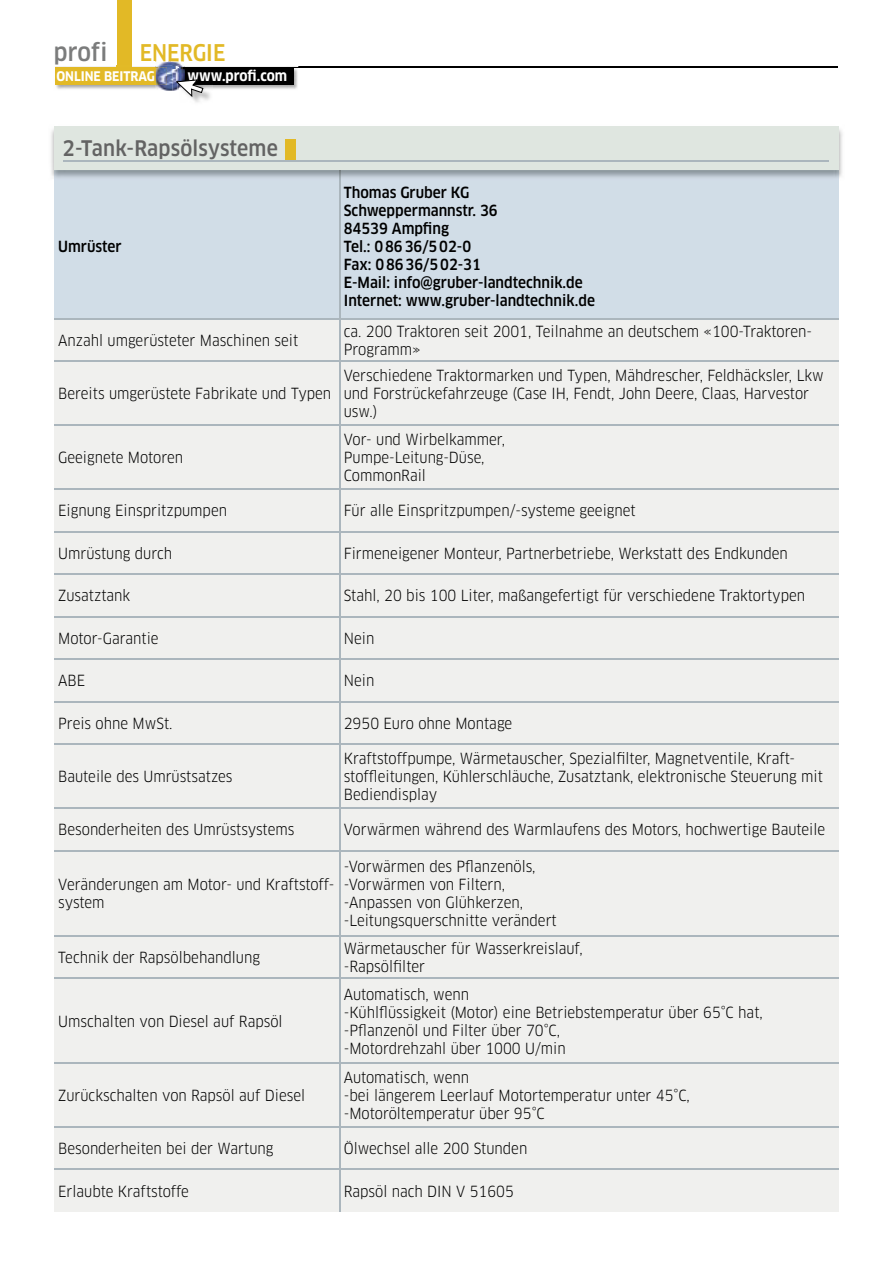
<style>
.page{position:relative;width:893px;height:1263px;background:#fff}
.page>*{position:absolute;margin:0;border:0;box-sizing:border-box;transform-origin:0 0}
.t1{font:500 condensed 24px "Clan OT";letter-spacing:.005em;color:#7b7c7c}
.t2{font:500 condensed 22.5px "Clan OT";color:#e2b926}
.t3{font:500 condensed 21px "Clan OT";letter-spacing:.01em;color:#636363}
.t4{font:condensed 15px/18px "Clan OT";color:#000}
.t5{font:500 condensed 15px/18px "Clan OT";color:#000}
.t6{font:700 condensed 14.25px "Clan OT";color:#fff}
.t7{font:700 condensed 12.9px "Clan OT";color:#fff}
</style>
<div class="page">
<div style="left:54px;top:180px;width:785px;height:138px;background:#d1dde7"></div>
<div style="left:54px;top:319px;width:785px;height:893px;background:#f0f0ee"></div>
<hr style="left:339px;top:170px;width:1px;height:148px;background:#abb6bd">
<hr style="left:54px;top:318px;width:286px;height:1px;background:#abb6bd">
<hr style="left:340px;top:318px;width:499px;height:1px;background:#abb6bd">
<hr style="left:339px;top:319px;width:1px;height:42px;background:#abb6bd">
<hr style="left:54px;top:361px;width:286px;height:1px;background:#abb6bd">
<hr style="left:340px;top:361px;width:499px;height:1px;background:#abb6bd">
<hr style="left:339px;top:362px;width:1px;height:63px;background:#abb6bd">
<hr style="left:54px;top:425px;width:286px;height:1px;background:#abb6bd">
<hr style="left:340px;top:425px;width:499px;height:1px;background:#abb6bd">
<hr style="left:339px;top:426px;width:1px;height:62px;background:#abb6bd">
<hr style="left:54px;top:488px;width:286px;height:2px;background:#abb6bd">
<hr style="left:340px;top:488px;width:499px;height:2px;background:#abb6bd">
<hr style="left:339px;top:490px;width:1px;height:41px;background:#abb6bd">
<hr style="left:54px;top:531px;width:286px;height:1px;background:#abb6bd">
<hr style="left:340px;top:531px;width:499px;height:1px;background:#abb6bd">
<hr style="left:339px;top:532px;width:1px;height:41px;background:#abb6bd">
<hr style="left:54px;top:573px;width:286px;height:2px;background:#abb6bd">
<hr style="left:340px;top:573px;width:499px;height:2px;background:#abb6bd">
<hr style="left:339px;top:575px;width:1px;height:41px;background:#abb6bd">
<hr style="left:54px;top:616px;width:286px;height:1px;background:#abb6bd">
<hr style="left:340px;top:616px;width:499px;height:1px;background:#abb6bd">
<hr style="left:339px;top:617px;width:1px;height:42px;background:#abb6bd">
<hr style="left:54px;top:659px;width:286px;height:1px;background:#abb6bd">
<hr style="left:340px;top:659px;width:499px;height:1px;background:#abb6bd">
<hr style="left:339px;top:660px;width:1px;height:41px;background:#abb6bd">
<hr style="left:54px;top:701px;width:286px;height:1px;background:#abb6bd">
<hr style="left:340px;top:701px;width:499px;height:1px;background:#abb6bd">
<hr style="left:339px;top:702px;width:1px;height:42px;background:#abb6bd">
<hr style="left:54px;top:744px;width:286px;height:1px;background:#abb6bd">
<hr style="left:340px;top:744px;width:499px;height:1px;background:#abb6bd">
<hr style="left:339px;top:745px;width:1px;height:62px;background:#abb6bd">
<hr style="left:54px;top:807px;width:286px;height:1px;background:#abb6bd">
<hr style="left:340px;top:807px;width:499px;height:1px;background:#abb6bd">
<hr style="left:339px;top:808px;width:1px;height:42px;background:#abb6bd">
<hr style="left:54px;top:850px;width:286px;height:1px;background:#abb6bd">
<hr style="left:340px;top:850px;width:499px;height:1px;background:#abb6bd">
<hr style="left:339px;top:851px;width:1px;height:84px;background:#abb6bd">
<hr style="left:54px;top:935px;width:286px;height:1px;background:#abb6bd">
<hr style="left:340px;top:935px;width:499px;height:1px;background:#abb6bd">
<hr style="left:339px;top:936px;width:1px;height:41px;background:#abb6bd">
<hr style="left:54px;top:977px;width:286px;height:1px;background:#abb6bd">
<hr style="left:340px;top:977px;width:499px;height:1px;background:#abb6bd">
<hr style="left:339px;top:978px;width:1px;height:84px;background:#abb6bd">
<hr style="left:54px;top:1062px;width:286px;height:2px;background:#abb6bd">
<hr style="left:340px;top:1062px;width:499px;height:2px;background:#abb6bd">
<hr style="left:339px;top:1064px;width:1px;height:62px;background:#abb6bd">
<hr style="left:54px;top:1126px;width:286px;height:1px;background:#abb6bd">
<hr style="left:340px;top:1126px;width:499px;height:1px;background:#abb6bd">
<hr style="left:339px;top:1127px;width:1px;height:42px;background:#abb6bd">
<hr style="left:54px;top:1169px;width:286px;height:1px;background:#abb6bd">
<hr style="left:340px;top:1169px;width:499px;height:1px;background:#abb6bd">
<hr style="left:339px;top:1170px;width:1px;height:42px;background:#abb6bd">
<hr style="left:55px;top:67px;width:783px;height:1px;background:#000">
<div style="left:117px;top:0;width:15px;height:67px;background:#e2b926"></div>
<img style="left:213px;top:66px;width:85px;height:23px">
<div style="left:179px;top:67px;width:114px;height:18px;background:#000"></div>
<img style="left:56px;top:66px;width:100px;height:23px">
<svg style="left:117px;top:66px;width:15px;height:1px"></svg>
<div style="left:55px;top:67px;width:112px;height:18px;background:#e2b926"></div>
<svg style="left:156px;top:62px;width:57px;height:39px"></svg>
<div style="left:54px;top:126px;width:785px;height:44px;background:#dfe6e0"></div>
<div style="left:286px;top:140px;width:10px;height:21px;background:#e2b926"></div>
<hr style="left:63px;top:161px;width:766px;height:1px;background:#abb6bd">
<h1 class="t1" style="left:54px;top:39px;width:55px">profi</h1>
<h2 class="t2" style="left:140px;top:40px;width:87px">ENERGIE</h2>
<p class="t7" style="left:56px;top:68px;width:100px">ONLINE BEITRAG</p>
<p class="t6" style="left:188px;top:67px;width:101px">www.profi.com</p>
<h3 class="t3" style="left:63px;top:136px;width:217px">2-Tank-Rapsölsysteme</h3>
<p class="t5" style="left:58px;top:238px;width:65px">Umrüster</p>
<p class="t5" style="left:344px;top:184px;width:253px">Thomas Gruber KG<br>Schweppermannstr. 36<br>84539 Ampfing<br>Tel.: 0 86 36/5 02-0<br>Fax: 0 86 36/5 02-31<br>E-Mail: info@gruber-landtechnik.de<br>Internet: www.gruber-landtechnik.de</p>
<p class="t4" style="left:58px;top:332px;width:241px">Anzahl umgerüsteter Maschinen seit</p>
<p class="t4" style="left:344px;top:323px;width:470px">ca. 200 Traktoren seit 2001, Teilnahme an deutschem «100-Traktoren-<br>Programm»</p>
<p class="t4" style="left:58px;top:385px;width:274px">Bereits umgerüstete Fabrikate und Typen</p>
<p class="t4" style="left:344px;top:367px;width:481px">Verschiedene Traktormarken und Typen, Mähdrescher, Feldhäcksler, Lkw und Forstrückefahrzeuge (Case IH, Fendt, John Deere, Claas, Harvestor usw.)</p>
<p class="t4" style="left:58px;top:448px;width:127px">Geeignete Motoren</p>
<p class="t4" style="left:344px;top:430px;width:163px">Vor- und Wirbelkammer,<br>Pumpe-Leitung-Düse,<br>CommonRail</p>
<p class="t4" style="left:58px;top:502px;width:170px">Eignung Einspritzpumpen</p>
<p class="t4" style="left:344px;top:502px;width:293px">Für alle Einspritzpumpen/-systeme geeignet</p>
<p class="t4" style="left:58px;top:544px;width:115px">Umrüstung durch</p>
<p class="t4" style="left:344px;top:544px;width:445px">Firmeneigener Monteur, Partnerbetriebe, Werkstatt des Endkunden</p>
<p class="t4" style="left:58px;top:587px;width:73px">Zusatztank</p>
<p class="t4" style="left:344px;top:587px;width:463px">Stahl, 20 bis 100 Liter, maßangefertigt für verschiedene Traktortypen</p>
<p class="t4" style="left:58px;top:629px;width:102px">Motor-Garantie</p>
<p class="t4" style="left:344px;top:629px;width:32px">Nein</p>
<p class="t4" style="left:58px;top:672px;width:28px">ABE</p>
<p class="t4" style="left:344px;top:672px;width:32px">Nein</p>
<p class="t4" style="left:58px;top:714px;width:116px">Preis ohne MwSt.</p>
<p class="t4" style="left:344px;top:714px;width:170px">2950 Euro ohne Montage</p>
<p class="t4" style="left:58px;top:767px;width:176px">Bauteile des Umrüstsatzes</p>
<p class="t4" style="left:344px;top:749px;width:481px">Kraftstoffpumpe, Wärmetauscher, Spezialfilter, Magnetventile, Kraft&shy;stoffleitungen, Kühlerschläuche, Zusatztank, elektronische Steuerung mit<br>Bediendisplay</p>
<p class="t4" style="left:58px;top:821px;width:238px">Besonderheiten des Umrüstsystems</p>
<p class="t4" style="left:344px;top:821px;width:483px">Vorwärmen während des Warmlaufens des Motors, hochwertige Bauteile</p>
<p class="t4" style="left:58px;top:875px;width:278px">Veränderungen am Motor- und Kraftstoff&shy;system</p>
<p class="t4" style="left:344px;top:857px;width:215px">-Vorwärmen des Pflanzenöls, -Vorwärmen von Filtern, -Anpassen von Glühkerzen, -Leitungsquerschnitte verändert</p>
<p class="t4" style="left:58px;top:948px;width:203px">Technik der Rapsölbehandlung</p>
<p class="t4" style="left:344px;top:939px;width:241px">Wärmetauscher für Wasserkreislauf, -Rapsölfilter</p>
<p class="t4" style="left:58px;top:1012px;width:226px">Umschalten von Diesel auf Rapsöl</p>
<p class="t4" style="left:58px;top:1086px;width:248px">Zurückschalten von Rapsöl auf Diesel</p>
<p class="t4" style="left:344px;top:985px;width:421px">Automatisch, wenn<br>-Kühlflüssigkeit (Motor) eine Betriebstemperatur über 65°C hat, -Pflanzenöl und Filter über 70°C,<br>-Motordrehzahl über 1000 U/min</p>
<p class="t4" style="left:344px;top:1068px;width:348px">Automatisch, wenn<br>-bei längerem Leerlauf Motortemperatur unter 45°C, -Motoröltemperatur über 95°C</p>
<p class="t4" style="left:58px;top:1139px;width:217px">Besonderheiten bei der Wartung</p>
<p class="t4" style="left:344px;top:1139px;width:185px">Ölwechsel alle 200 Stunden</p>
<p class="t4" style="left:58px;top:1182px;width:132px">Erlaubte Kraftstoffe</p>
<p class="t4" style="left:344px;top:1182px;width:172px">Rapsöl nach DIN V 51605</p>
</div>
